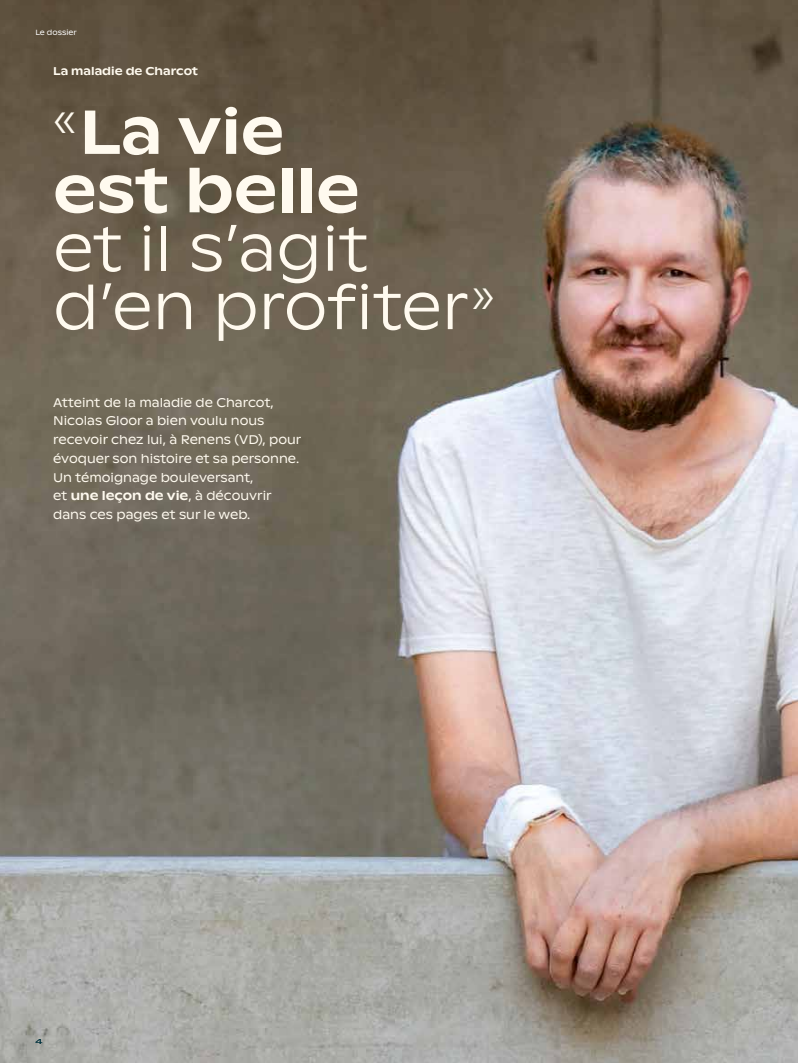
<style>
.page{position:relative;width:798px;height:1063px;background:#fff}
.page>*{position:absolute;margin:0;border:0;box-sizing:border-box;transform-origin:0 0}
.t1{font:300 61.88px/58.4px "ABC Ginto Nord";color:#fffaef}
.t2{font:500 61.88px/58.4px "ABC Ginto Nord";color:#fffaef}
.t3{font:12.5px/18.8px "ABC Ginto Nord";color:#fffaef}
.t4{font:500 11.25px "ABC Ginto Nord";color:#fffaef}
.t5{font:7.5px "ABC Ginto Nord";color:#fff}
.t6{font:300 7.5px "ABC Ginto Nord";color:#00323e;scale:1.5 1}
.s1{font-weight:500}
</style>
<div class="page">
<img style="left:0;top:0;width:797px;height:1063px">
<p class="t5" style="left:35px;top:28px;width:43px">Le dossier</p>
<p class="t4" style="left:53px;top:64px;width:146px">La maladie de Charcot</p>
<h1 class="t2" style="left:53px;top:102px;width:308px"><sup>«</sup> La vie est belle</h1>
<h1 class="t1" style="left:53px;top:219px;width:443px">et il s’agit d’en profiter <sup>»</sup></h1>
<p class="t3" style="left:53px;top:393px;width:249px">Atteint de la maladie de Charcot,<br>Nicolas Gloor a bien voulu nous recevoir chez lui, à Renens (VD), pour évoquer son histoire et sa personne.<br>Un témoignage bouleversant,<br>et <span class="s1">une leçon de vie</span>, à découvrir dans ces pages et sur le web.</p>
<p class="t6" style="left:35px;top:1037px;width:6px">4</p>
</div>
